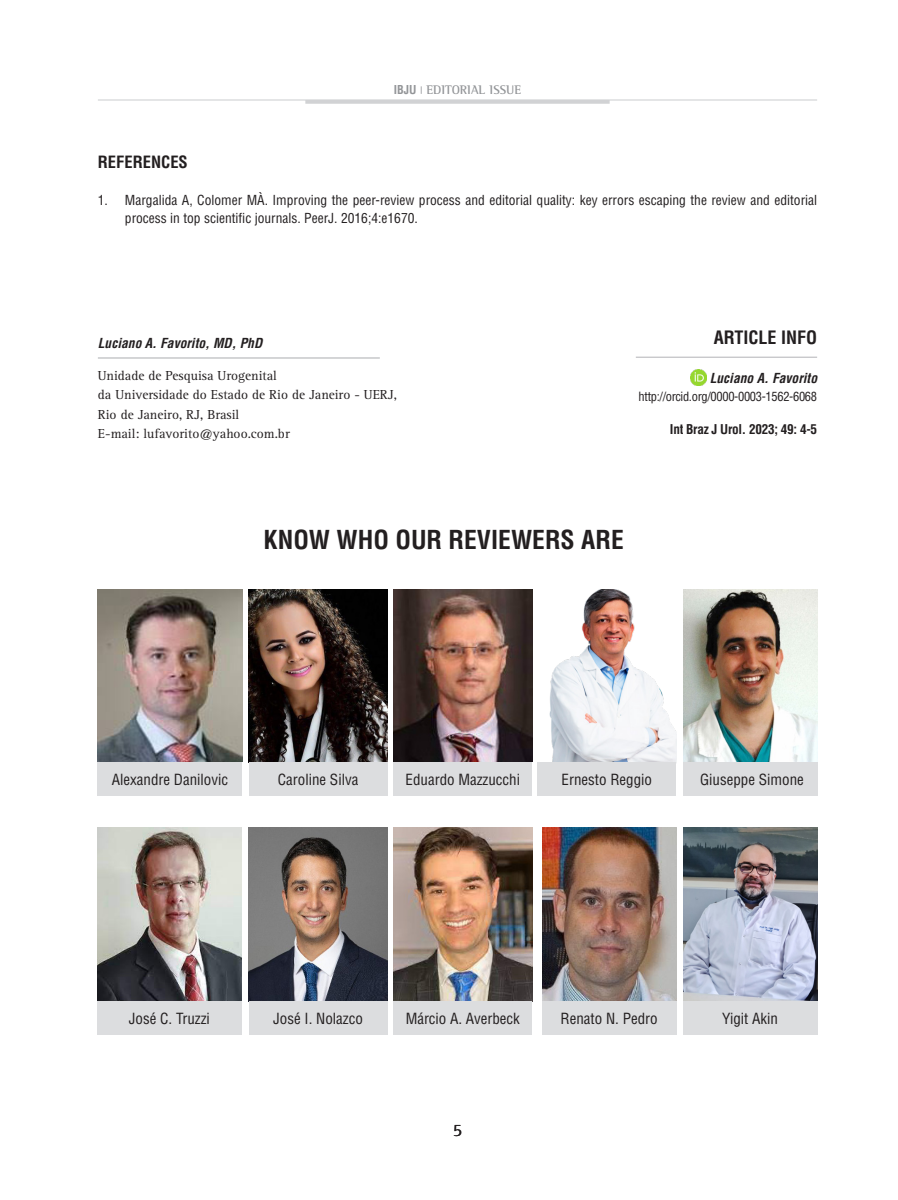
<style>
.page{position:relative;width:898px;height:1200px;background:#fff}
.page>*{position:absolute;margin:0;border:0;box-sizing:border-box;transform-origin:0 0}
.TABELA_TEXTO{font:700 condensed 25.5px "Helvetica";color:#231f20}
.TEXTO_ABSTRACT{font:700 condensed 18px "Helvetica";color:#231f20}
.t1{font:18px "Rotis Serif";color:#231f20}
.MARCADORES{font:700 condensed 16.5px "Helvetica";color:#231f20}
.AUTORES{font:condensed 15px "Helvetica";color:#231f20}
.t2{font:condensed 13.5px/18px "Helvetica";color:#231f20}
.TEXTO_ARTIGO{font:13.5px "Rotis Serif";color:#231f20}
.AUTOR_EDITORIAL{font:italic 700 condensed 13.5px "Helvetica";color:#231f20}
.Keywords{font:italic 700 condensed 13.5px "Helvetica";color:#231f20}
.REFERENCIA_PAGINACAO{font:700 condensed 13.2px "Helvetica";letter-spacing:-.02em;color:#231f20}
.t3{font:700 12.75px "Rotis Semi Serif";color:#939598}
.Keywords-2{font:condensed 12.45px "Helvetica";letter-spacing:-.025em;color:#231f20}
.s1{font-family:"Helvetica";font-stretch:condensed;font-size:12px}
</style>
<div class="page">
<hr style="left:98px;top:99px;width:718px;height:2px;background:#dcdddf">
<hr style="left:305px;top:100px;width:304px;height:4px;background:#d1d2d4">
<hr style="left:98px;top:357px;width:281px;height:1px;background:#c7c8ca">
<hr style="left:635px;top:357px;width:181px;height:1px;background:#b2b3b7">
<img style="left:690px;top:369px;width:16px;height:17px">
<img style="left:98px;top:589px;width:144px;height:172px">
<div style="left:98px;top:762px;width:144px;height:33px;background:#dcdddf"></div>
<img style="left:97px;top:827px;width:144px;height:173px">
<div style="left:97px;top:1000px;width:144px;height:33px;background:#dcdddf"></div>
<img style="left:248px;top:589px;width:139px;height:173px">
<div style="left:248px;top:762px;width:139px;height:33px;background:#dcdddf"></div>
<img style="left:248px;top:827px;width:139px;height:173px">
<div style="left:248px;top:1000px;width:139px;height:33px;background:#dcdddf"></div>
<img style="left:393px;top:827px;width:139px;height:173px">
<div style="left:393px;top:1000px;width:139px;height:33px;background:#dcdddf"></div>
<img style="left:549px;top:589px;width:127px;height:173px">
<div style="left:537px;top:762px;width:139px;height:33px;background:#dcdddf"></div>
<img style="left:393px;top:589px;width:139px;height:172px">
<div style="left:393px;top:762px;width:139px;height:33px;background:#dcdddf"></div>
<img style="left:683px;top:589px;width:133px;height:173px">
<div style="left:682px;top:762px;width:134px;height:33px;background:#dcdddf"></div>
<img style="left:683px;top:827px;width:133px;height:173px">
<div style="left:682px;top:1000px;width:134px;height:33px;background:#dcdddf"></div>
<img style="left:542px;top:827px;width:134px;height:173px">
<div style="left:542px;top:1000px;width:134px;height:33px;background:#dcdddf"></div>
<p class="t3" style="left:393px;top:82px;width:129px"><span class="s1">IBJU</span> <sup>|</sup> EDITORIAL ISSUE</p>
<p class="MARCADORES" style="left:98px;top:151px;width:91px">REFERENCES</p>
<p class="t2" style="left:125px;top:191px;width:693px;text-indent:-27px">1. Margalida A, Colomer MÀ. Improving the peer-review process and editorial quality: key errors escaping the review and editorial process in top scientific journals. PeerJ. 2016;4:e1670.</p>
<p class="AUTOR_EDITORIAL" style="left:98px;top:334px;width:166px">Luciano A. Favorito, MD, PhD</p>
<p class="TEXTO_ARTIGO" style="left:98px;top:367px;width:180px">Unidade de Pesquisa Urogenital</p>
<p class="TEXTO_ARTIGO" style="left:98px;top:387px;width:300px">da Universidade do Estado de Rio de Janeiro - UERJ,</p>
<p class="TEXTO_ARTIGO" style="left:98px;top:406px;width:143px">Rio de Janeiro, RJ, Brasil</p>
<p class="TEXTO_ARTIGO" style="left:98px;top:426px;width:193px">E-mail: lufavorito@yahoo.com.br</p>
<p class="TEXTO_ABSTRACT" style="left:713px;top:326px;width:105px">ARTICLE INFO</p>
<p class="Keywords" style="left:709px;top:369px;width:109px">Luciano A. Favorito</p>
<p class="Keywords-2" style="left:638px;top:388px;width:180px">http://orcid.org/0000-0003-1562-6068</p>
<p class="REFERENCIA_PAGINACAO" style="left:669px;top:421px;width:149px">Int Braz J Urol. 2023; 49: 4-5</p>
<p class="TABELA_TEXTO" style="left:263px;top:523px;width:361px">KNOW WHO OUR REVIEWERS ARE</p>
<p class="AUTORES" style="left:112px;top:769px;width:118px">Alexandre Danilovic</p>
<p class="AUTORES" style="left:278px;top:769px;width:82px">Caroline Silva</p>
<p class="AUTORES" style="left:405px;top:769px;width:116px">Eduardo Mazzucchi</p>
<p class="AUTORES" style="left:561px;top:769px;width:92px">Ernesto Reggio</p>
<p class="AUTORES" style="left:699px;top:769px;width:105px">Giuseppe Simone</p>
<p class="AUTORES" style="left:129px;top:1008px;width:82px">José C. Truzzi</p>
<p class="AUTORES" style="left:273px;top:1008px;width:91px">José I. Nolazco</p>
<p class="AUTORES" style="left:405px;top:1008px;width:115px">Márcio A. Averbeck</p>
<h2 class="t1" style="left:452px;top:1119px;width:11px">5</h2>
<p class="AUTORES" style="left:560px;top:1008px;width:99px">Renato N. Pedro</p>
<p class="AUTORES" style="left:721px;top:1008px;width:57px">Yigit Akin</p>
</div>
